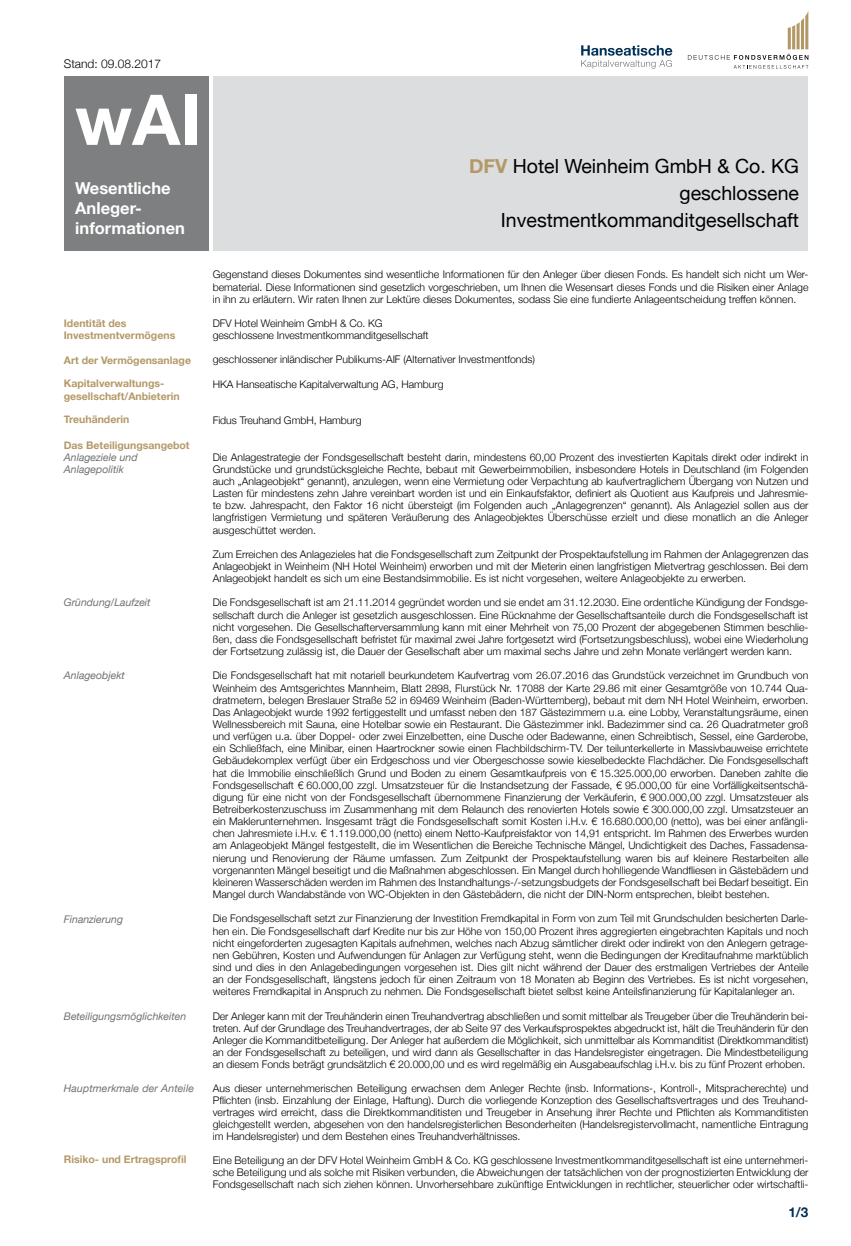
<style>
.page{position:relative;width:851px;height:1246px;background:#fff}
.page>*{position:absolute;margin:0;border:0;box-sizing:border-box;transform-origin:0 0}
.t1{font:700 70.05px "Helvetica Neue";color:#fff}
.t2{font:19.5px/27px "Helvetica Neue";color:#000;text-align:right}
.t3{font:700 16.5px/19.8px "Helvetica Neue";color:#fff}
.t4{font:700 13.5px "Helvetica Neue";color:#003056}
.t5{font:300 12px "Helvetica Neue";color:#000}
.t6{font:300 10.5px/12.1px "Helvetica Neue";color:#000;text-align:justify}
.t7{font:700 10.5px/12.1px "Helvetica Neue";color:#b49968}
.t8{font:italic 10.5px/12.1px "Helvetica Neue";color:#707172}
.s1{font-weight:700;color:#b49968}
</style>
<div class="page">
<div style="left:64px;top:77px;width:144px;height:174px;background:#7e7f80"></div>
<div style="left:213px;top:77px;width:595px;height:174px;background:#d9dadb"></div>
<svg style="left:581px;top:45px;width:91px;height:24px"></svg>
<svg style="left:687px;top:12px;width:121px;height:57px"></svg>
<p class="t5" style="left:64px;top:55px;width:99px">Stand: 09.08.2017</p>
<h1 class="t1" style="left:75px;top:65px;width:127px">wAI</h1>
<h3 class="t3" style="left:75px;top:179px;width:111px">Wesentliche<br>Anleger&shy;informationen</h3>
<p class="t7" style="left:64px;top:317px;width:113px">Identität des<br>Investmentvermögens</p>
<p class="t7" style="left:64px;top:354px;width:129px">Art der Vermögensanlage</p>
<p class="t7" style="left:64px;top:378px;width:117px">Kapitalverwaltungs&shy;gesellschaft/Anbieterin</p>
<p class="t7" style="left:64px;top:414px;width:67px">Treuhänderin</p>
<p class="t7" style="left:64px;top:439px;width:127px">Das Beteiligungsangebot</p>
<p class="t8" style="left:64px;top:452px;width:75px">Anlageziele und<br>Anlagepolitik</p>
<p class="t8" style="left:64px;top:597px;width:88px">Gründung/Laufzeit</p>
<p class="t8" style="left:64px;top:669px;width:62px">Anlageobjekt</p>
<p class="t8" style="left:64px;top:913px;width:61px">Finanzierung</p>
<p class="t8" style="left:64px;top:1010px;width:124px">Beteiligungsmöglichkeiten</p>
<p class="t8" style="left:64px;top:1083px;width:132px">Hauptmerkmale der Anteile</p>
<p class="t7" style="left:64px;top:1153px;width:124px">Risiko- und Ertragsprofil</p>
<h2 class="t2" style="left:469px;top:153px;width:331px"><span class="s1">DFV</span> Hotel Weinheim GmbH &amp; Co. KG geschlossene<br>Investmentkommanditgesellschaft</h2>
<p class="t6" style="left:213px;top:268px;width:597px">Gegenstand dieses Dokumentes sind wesentliche Informationen für den Anleger über diesen Fonds. Es handelt sich nicht um Wer&shy;bematerial. Diese Informationen sind gesetzlich vorgeschrieben, um Ihnen die Wesensart dieses Fonds und die Risiken einer Anlage in ihn zu erläutern. Wir raten Ihnen zur Lektüre dieses Dokumentes, sodass Sie eine fundierte Anlageentscheidung treffen können.</p>
<p class="t6" style="left:213px;top:316px;width:217px">DFV Hotel Weinheim GmbH &amp; Co. KG geschlossene Investmentkommanditgesellschaft</p>
<p class="t6" style="left:213px;top:353px;width:324px">geschlossener inländischer Publikums-AIF (Alternativer Investmentfonds)</p>
<p class="t6" style="left:213px;top:377px;width:232px">HKA Hanseatische Kapitalverwaltung AG, Hamburg</p>
<p class="t6" style="left:213px;top:414px;width:150px">Fidus Treuhand GmbH, Hamburg</p>
<p class="t6" style="left:213px;top:450px;width:597px">Die Anlagestrategie der Fondsgesellschaft besteht darin, mindestens 60,00 Prozent des investierten Kapitals direkt oder indirekt in Grundstücke und grundstücksgleiche Rechte, bebaut mit Gewerbeimmobilien, insbesondere Hotels in Deutschland (im Folgenden auch „Anlageobjekt“ genannt), anzulegen, wenn eine Vermietung oder Verpachtung ab kaufvertraglichem Übergang von Nutzen und Lasten für mindestens zehn Jahre vereinbart worden ist und ein Einkaufsfaktor, definiert als Quotient aus Kaufpreis und Jahresmie&shy;te bzw. Jahrespacht, den Faktor 16 nicht übersteigt (im Folgenden auch „Anlagegrenzen“ genannt). Als Anlageziel sollen aus der langfristigen Vermietung und späteren Veräußerung des Anlageobjektes Überschüsse erzielt und diese monatlich an die Anleger ausgeschüttet werden.</p>
<p class="t6" style="left:213px;top:547px;width:597px">Zum Erreichen des Anlagezieles hat die Fondsgesellschaft zum Zeitpunkt der Prospektaufstellung im Rahmen der Anlagegrenzen das Anlageobjekt in Weinheim (NH Hotel Weinheim) erworben und mit der Mieterin einen langfristigen Mietvertrag geschlossen. Bei dem Anlageobjekt handelt es sich um eine Bestandsimmobilie. Es ist nicht vorgesehen, weitere Anlageobjekte zu erwerben.</p>
<p class="t6" style="left:213px;top:596px;width:597px">Die Fondsgesellschaft ist am 21.11.2014 gegründet worden und sie endet am 31.12.2030. Eine ordentliche Kündigung der Fondsge&shy;sellschaft durch die Anleger ist gesetzlich ausgeschlossen. Eine Rücknahme der Gesellschaftsanteile durch die Fondsgesellschaft ist nicht vorgesehen. Die Gesellschafterversammlung kann mit einer Mehrheit von 75,00 Prozent der abgegebenen Stimmen beschlie&shy;ßen, dass die Fondsgesellschaft befristet für maximal zwei Jahre fortgesetzt wird (Fortsetzungsbeschluss), wobei eine Wiederholung der Fortsetzung zulässig ist, die Dauer der Gesellschaft aber um maximal sechs Jahre und zehn Monate verlängert werden kann.</p>
<p class="t6" style="left:213px;top:669px;width:597px">Die Fondsgesellschaft hat mit notariell beurkundetem Kaufvertrag vom 26.07.2016 das Grundstück verzeichnet im Grundbuch von Weinheim des Amtsgerichtes Mannheim, Blatt 2898, Flurstück Nr. 17088 der Karte 29.86 mit einer Gesamtgröße von 10.744 Qua&shy;dratmetern, belegen Breslauer Straße 52 in 69469 Weinheim (Baden-Württemberg), bebaut mit dem NH Hotel Weinheim, erworben.<br>Das Anlageobjekt wurde 1992 fertiggestellt und umfasst neben den 187 Gästezimmern u.a. eine Lobby, Veranstaltungsräume, einen Wellnessbereich mit Sauna, eine Hotelbar sowie ein Restaurant. Die Gästezimmer inkl. Badezimmer sind ca. 26 Quadratmeter groß und verfügen u.a. über Doppel- oder zwei Einzelbetten, eine Dusche oder Badewanne, einen Schreibtisch, Sessel, eine Garderobe, ein Schließfach, eine Minibar, einen Haartrockner sowie einen Flachbildschirm-TV. Der teilunterkellerte in Massivbauweise errichtete Gebäudekomplex verfügt über ein Erdgeschoss und vier Obergeschosse sowie kieselbedeckte Flachdächer. Die Fondsgesellschaft hat die Immobilie einschließlich Grund und Boden zu einem Gesamtkaufpreis von € 15.325.000,00 erworben. Daneben zahlte die Fondsgesellschaft € 60.000,00 zzgl. Umsatzsteuer für die Instandsetzung der Fassade, € 95.000,00 für eine Vorfälligkeitsentschä&shy;digung für eine nicht von der Fondsgesellschaft übernommene Finanzierung der Verkäuferin, € 900.000,00 zzgl. Umsatzsteuer als Betreiberkostenzuschuss im Zusammenhang mit dem Relaunch des renovierten Hotels sowie € 300.000,00 zzgl. Umsatzsteuer an ein Maklerunternehmen. Insgesamt trägt die Fondsgesellschaft somit Kosten i.H.v. € 16.680.000,00 (netto), was bei einer anfängli&shy;chen Jahresmiete i.H.v. € 1.119.000,00 (netto) einem Netto-Kaufpreisfaktor von 14,91 entspricht. Im Rahmen des Erwerbes wurden am Anlageobjekt Mängel festgestellt, die im Wesentlichen die Bereiche Technische Mängel, Undichtigkeit des Daches, Fassadensa&shy;nierung und Renovierung der Räume umfassen. Zum Zeitpunkt der Prospektaufstellung waren bis auf kleinere Restarbeiten alle vorgenannten Mängel beseitigt und die Maßnahmen abgeschlossen. Ein Mangel durch hohlliegende Wandfliesen in Gästebädern und kleineren Wasserschäden werden im Rahmen des Instandhaltungs-/-setzungsbudgets der Fondsgesellschaft bei Bedarf beseitigt. Ein Mangel durch Wandabstände von WC-Objekten in den Gästebädern, die nicht der DIN-Norm entsprechen, bleibt bestehen.</p>
<p class="t6" style="left:213px;top:912px;width:597px">Die Fondsgesellschaft setzt zur Finanzierung der Investition Fremdkapital in Form von zum Teil mit Grundschulden besicherten Darle&shy;hen ein. Die Fondsgesellschaft darf Kredite nur bis zur Höhe von 150,00 Prozent ihres aggregierten eingebrachten Kapitals und noch nicht eingeforderten zugesagten Kapitals aufnehmen, welches nach Abzug sämtlicher direkt oder indirekt von den Anlegern getrage&shy;nen Gebühren, Kosten und Aufwendungen für Anlagen zur Verfügung steht, wenn die Bedingungen der Kreditaufnahme marktüblich sind und dies in den Anlagebedingungen vorgesehen ist. Dies gilt nicht während der Dauer des erstmaligen Vertriebes der Anteile an der Fondsgesellschaft, längstens jedoch für einen Zeitraum von 18 Monaten ab Beginn des Vertriebes. Es ist nicht vorgesehen, weiteres Fremdkapital in Anspruch zu nehmen. Die Fondsgesellschaft bietet selbst keine Anteilsfinanzierung für Kapitalanleger an.</p>
<p class="t6" style="left:213px;top:1009px;width:597px">Der Anleger kann mit der Treuhänderin einen Treuhandvertrag abschließen und somit mittelbar als Treugeber über die Treuhänderin bei&shy;treten. Auf der Grundlage des Treuhandvertrages, der ab Seite 97 des Verkaufsprospektes abgedruckt ist, hält die Treuhänderin für den Anleger die Kommanditbeteiligung. Der Anleger hat außerdem die Möglichkeit, sich unmittelbar als Kommanditist (Direktkommanditist) an der Fondsgesellschaft zu beteiligen, und wird dann als Gesellschafter in das Handelsregister eingetragen. Die Mindestbeteiligung an diesem Fonds beträgt grundsätzlich € 20.000,00 und es wird regelmäßig ein Ausgabeaufschlag i.H.v. bis zu fünf Prozent erhoben.</p>
<p class="t6" style="left:213px;top:1082px;width:597px">Aus dieser unternehmerischen Beteiligung erwachsen dem Anleger Rechte (insb. Informations-, Kontroll-, Mitspracherechte) und Pflichten (insb. Einzahlung der Einlage, Haftung). Durch die vorliegende Konzeption des Gesellschaftsvertrages und des Treuhand&shy;vertrages wird erreicht, dass die Direktkommanditisten und Treugeber in Ansehung ihrer Rechte und Pflichten als Kommanditisten gleichgestellt werden, abgesehen von den handelsregisterlichen Besonderheiten (Handelsregistervollmacht, namentliche Eintragung im Handelsregister) und dem Bestehen eines Treuhandverhältnisses.</p>
<p class="t6" style="left:213px;top:1154px;width:597px">Eine Beteiligung an der DFV Hotel Weinheim GmbH &amp; Co. KG geschlossene Investmentkommanditgesellschaft ist eine unternehmeri&shy;sche Beteiligung und als solche mit Risiken verbunden, die Abweichungen der tatsächlichen von der prognostizierten Entwicklung der Fondsgesellschaft nach sich ziehen können. Unvorhersehbare zukünftige Entwicklungen in rechtlicher, steuerlicher oder wirtschaftli-</p>
<p class="t4" style="left:788px;top:1201px;width:22px">1/3</p>
</div>
